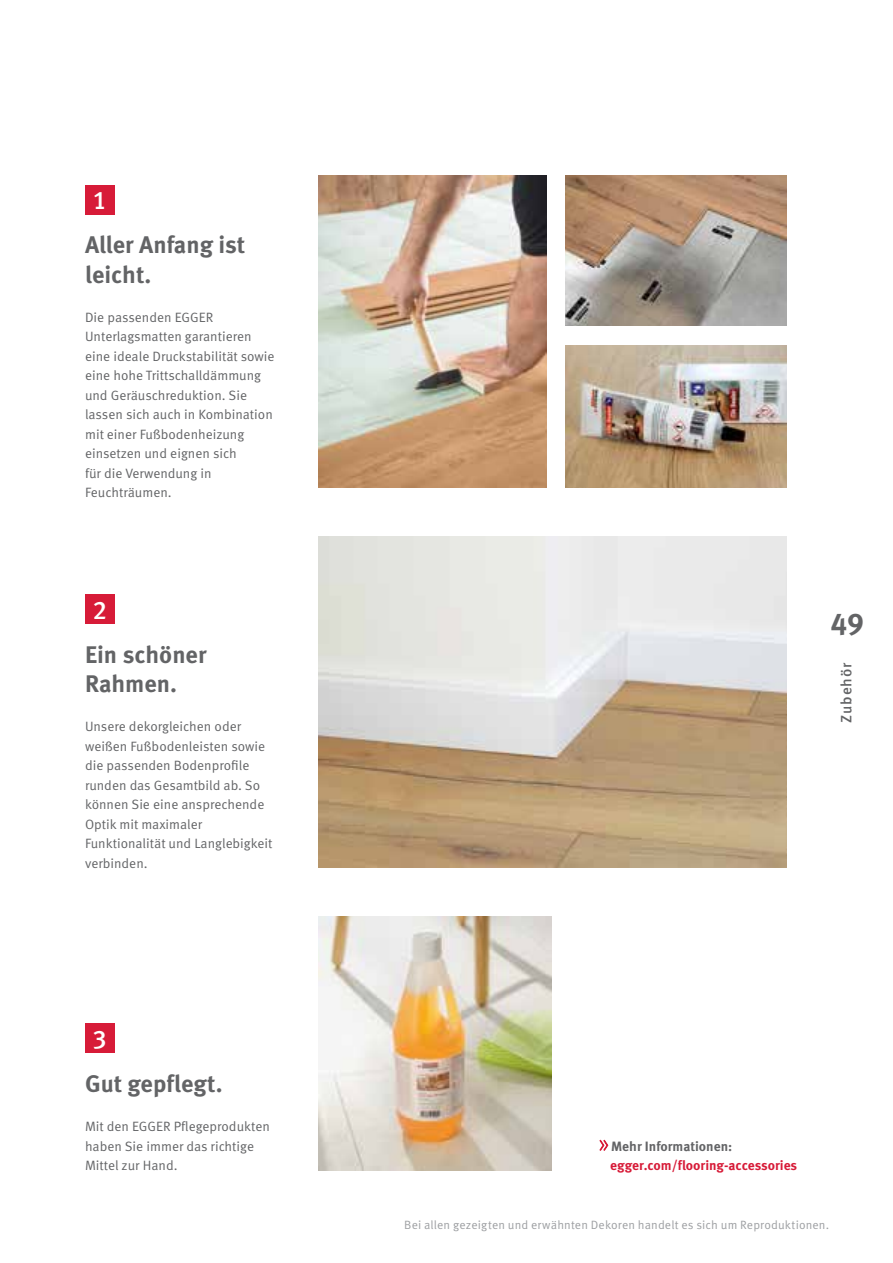
<style>
.page{position:relative;width:893px;height:1263px;background:#fff}
.page>*{position:absolute;margin:0;border:0;box-sizing:border-box;transform-origin:0 0}
.t1{font:700 30px "Meta Pro";color:#636466}
.t2{font:500 25.5px "Meta Pro";color:#fff}
.t3{font:700 24px/29.2px "Meta Pro";color:#636466}
.t4{font:500 15px "Meta Pro";letter-spacing:.055em;color:#636466}
.t5{font:13.5px/19.5px "Meta Pro";color:#636466}
.t6{font:700 13.5px "Meta Pro";color:#d71b38}
.t7{font:700 13.5px "Meta Pro";color:#636466}
.t8{font:12px "Meta Pro";letter-spacing:.01em;color:#9d9fa2}
</style>
<div class="page">
<img style="left:566px;top:175px;width:221px;height:151px">
<img style="left:319px;top:175px;width:227px;height:312px">
<img style="left:319px;top:536px;width:468px;height:332px">
<img style="left:319px;top:916px;width:232px;height:254px">
<div style="left:85px;top:1024px;width:29px;height:29px;background:#d71b38"></div>
<div style="left:85px;top:595px;width:29px;height:29px;background:#d71b38"></div>
<div style="left:85px;top:185px;width:29px;height:29px;background:#d71b38"></div>
<img style="left:566px;top:345px;width:221px;height:142px">
<svg style="left:599px;top:1140px;width:9px;height:11px"></svg>
<h2 class="t2" style="left:92px;top:185px;width:16px">1</h2>
<h3 class="t3" style="left:85px;top:229px;width:162px">Aller Anfang ist leicht.</h3>
<p class="t5" style="left:85px;top:307px;width:191px">Die passenden EGGER<br>Unterlagsmatten garantieren eine ideale Druckstabilität sowie eine hohe Trittschalldämmung und Geräuschreduktion. Sie lassen sich auch in Kombination mit einer Fußbodenheizung einsetzen und eignen sich<br>für die Verwendung in<br>Feuchträumen.</p>
<h2 class="t2" style="left:92px;top:594px;width:16px">2</h2>
<h3 class="t3" style="left:85px;top:638px;width:123px">Ein schöner<br>Rahmen.</h3>
<p class="t5" style="left:85px;top:717px;width:189px">Unsere dekorgleichen oder weißen Fußbodenleisten sowie die passenden Bodenprofile runden das Gesamtbild ab. So können Sie eine ansprechende<br>Optik mit maximaler<br>Funktionalität und Langlebigkeit verbinden.</p>
<h2 class="t2" style="left:92px;top:1023px;width:16px">3</h2>
<h3 class="t3" style="left:85px;top:1067px;width:139px">Gut gepflegt.</h3>
<p class="t5" style="left:85px;top:1117px;width:186px">Mit den EGGER Pflegeprodukten haben Sie immer das richtige<br>Mittel zur Hand.</p>
<h1 class="t1" style="left:830px;top:600px;width:35px">49</h1>
<p class="t4" style="left:837px;top:722px;width:61px;rotate:-90deg">Zubehör</p>
<p class="t7" style="left:611px;top:1135px;width:123px">Mehr Informationen:</p>
<p class="t6" style="left:610px;top:1155px;width:188px">egger.com/flooring-accessories</p>
<p class="t8" style="left:404px;top:1217px;width:426px">Bei allen gezeigten und erwähnten Dekoren handelt es sich um Reproduktionen.</p>
</div>
